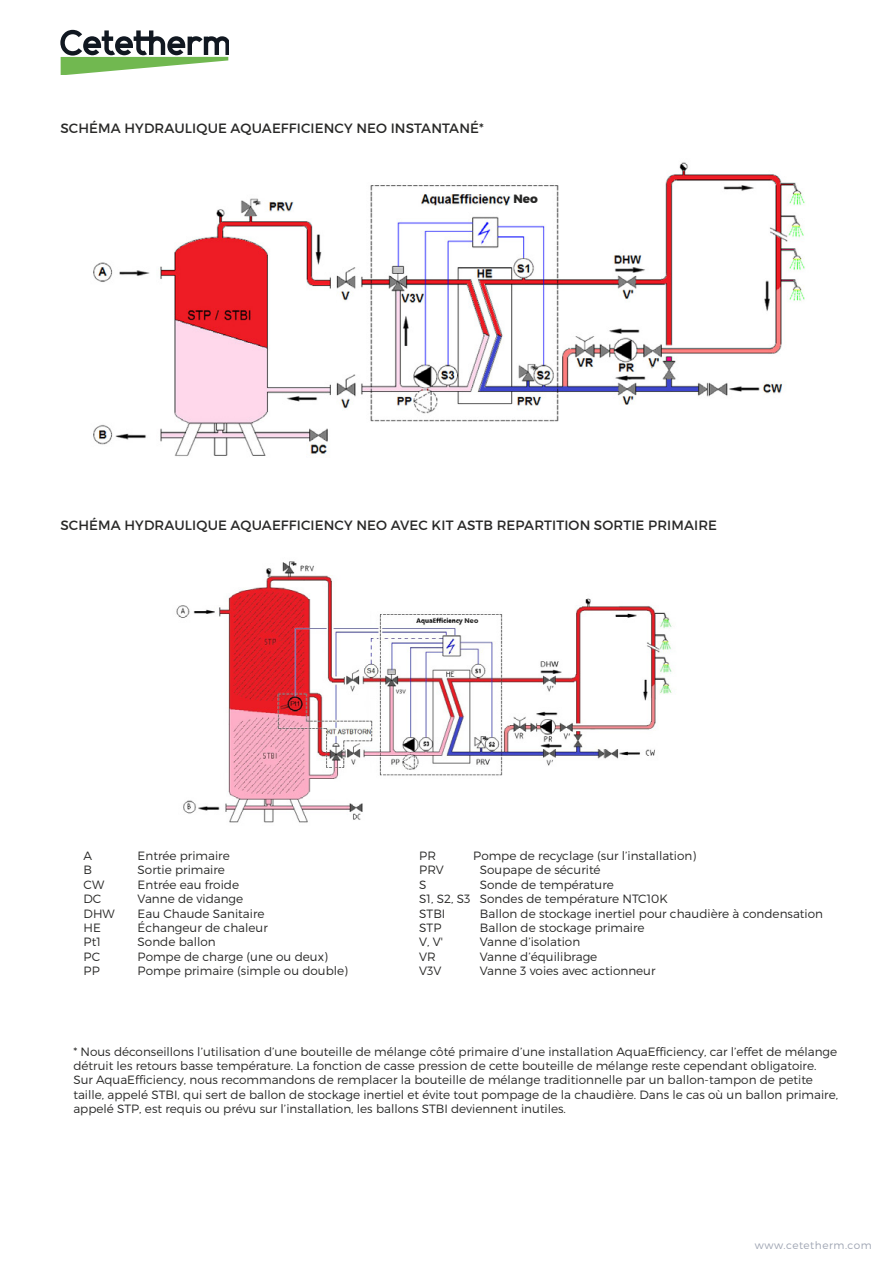
<style>
.page{position:relative;width:893px;height:1263px;background:#fff}
.page>*{position:absolute;margin:0;border:0;box-sizing:border-box;transform-origin:0 0}
.t1{font:13.5px "Montserrat";letter-spacing:.01em;color:#282827}
.t2{font:300 12px/14.4px "Montserrat";color:#282827}
.t3{font:800 12px "Montserrat";color:#282827}
.t4{font:300 10.5px "Montserrat";letter-spacing:.05em;color:#9fa5b3}
.t5{font:700 6.75px "Montserrat";color:#282827}
</style>
<div class="page">
<svg style="left:60px;top:30px;width:168px;height:45px"></svg>
<img style="left:176px;top:561px;width:496px;height:262px">
<img style="left:93px;top:162px;width:712px;height:294px">
<p class="t1" style="left:60px;top:120px;width:425px">SCHÉMA HYDRAULIQUE AQUAEFFICIENCY NEO INSTANTANÉ*</p>
<p class="t3" style="left:513px;top:191px;width:26px">Neo</p>
<p class="t1" style="left:60px;top:517px;width:658px">SCHÉMA HYDRAULIQUE AQUAEFFICIENCY NEO AVEC KIT ASTB REPARTITION SORTIE PRIMAIRE</p>
<p class="t5" style="left:465px;top:616px;width:15px">Neo</p>
<p class="t2" style="left:84px;top:848px;width:10px">A</p>
<p class="t2" style="left:138px;top:848px;width:94px">Entrée primaire</p>
<p class="t2" style="left:84px;top:863px;width:10px">B</p>
<p class="t2" style="left:138px;top:863px;width:89px">Sortie primaire</p>
<p class="t2" style="left:84px;top:877px;width:22px">CW</p>
<p class="t2" style="left:138px;top:877px;width:103px">Entrée eau froide</p>
<p class="t2" style="left:84px;top:891px;width:19px">DC</p>
<p class="t2" style="left:138px;top:891px;width:107px">Vanne de vidange</p>
<p class="t2" style="left:84px;top:906px;width:33px">DHW</p>
<p class="t2" style="left:138px;top:906px;width:128px">Eau Chaude Sanitaire</p>
<p class="t2" style="left:84px;top:920px;width:19px">HE</p>
<p class="t2" style="left:138px;top:920px;width:132px">Échangeur de chaleur</p>
<p class="t2" style="left:84px;top:935px;width:19px">Pt1</p>
<p class="t2" style="left:138px;top:935px;width:80px">Sonde ballon</p>
<p class="t2" style="left:84px;top:949px;width:18px">PC</p>
<p class="t2" style="left:138px;top:949px;width:192px">Pompe de charge (une ou deux)</p>
<p class="t2" style="left:84px;top:963px;width:18px">PP</p>
<p class="t2" style="left:138px;top:963px;width:212px">Pompe primaire (simple ou double)</p>
<p class="t2" style="left:419px;top:848px;width:18px">PR</p>
<p class="t2" style="left:473px;top:848px;width:224px">Pompe de recyclage (sur l’installation)</p>
<p class="t2" style="left:419px;top:863px;width:26px">PRV</p>
<p class="t2" style="left:480px;top:863px;width:122px">Soupape de sécurité</p>
<p class="t2" style="left:419px;top:877px;width:9px">S</p>
<p class="t2" style="left:419px;top:877px;width:250px;text-indent:61px">Sonde de température<br>S1, S2, S3 Sondes de température NTC10K<br>STBI</p>
<p class="t2" style="left:480px;top:906px;width:345px">Ballon de stockage inertiel pour chaudière à condensation</p>
<p class="t2" style="left:419px;top:920px;width:24px">STP</p>
<p class="t2" style="left:480px;top:920px;width:166px">Ballon de stockage primaire</p>
<p class="t2" style="left:419px;top:935px;width:25px">V, V'</p>
<p class="t2" style="left:480px;top:935px;width:102px">Vanne d’isolation</p>
<p class="t2" style="left:419px;top:949px;width:18px">VR</p>
<p class="t2" style="left:480px;top:949px;width:119px">Vanne d’équilibrage</p>
<p class="t2" style="left:419px;top:963px;width:24px">V3V</p>
<p class="t2" style="left:480px;top:963px;width:177px">Vanne 3 voies avec actionneur</p>
<p class="t2" style="left:73px;top:1044px;width:766px">* Nous déconseillons l’utilisation d’une bouteille de mélange côté primaire d’une installation AquaEfficiency, car l’effet de mélange détruit les retours basse température. La fonction de casse pression de cette bouteille de mélange reste cependant obligatoire.<br>Sur AquaEfficiency, nous recommandons de remplacer la bouteille de mélange traditionnelle par un ballon-tampon de petite taille, appelé STBI, qui sert de ballon de stockage inertiel et évite tout pompage de la chaudière. Dans le cas où un ballon primaire, appelé STP, est requis ou prévu sur l’installation, les ballons STBI deviennent inutiles.</p>
<p class="t4" style="left:755px;top:1239px;width:118px">www.cetetherm.com</p>
</div>
